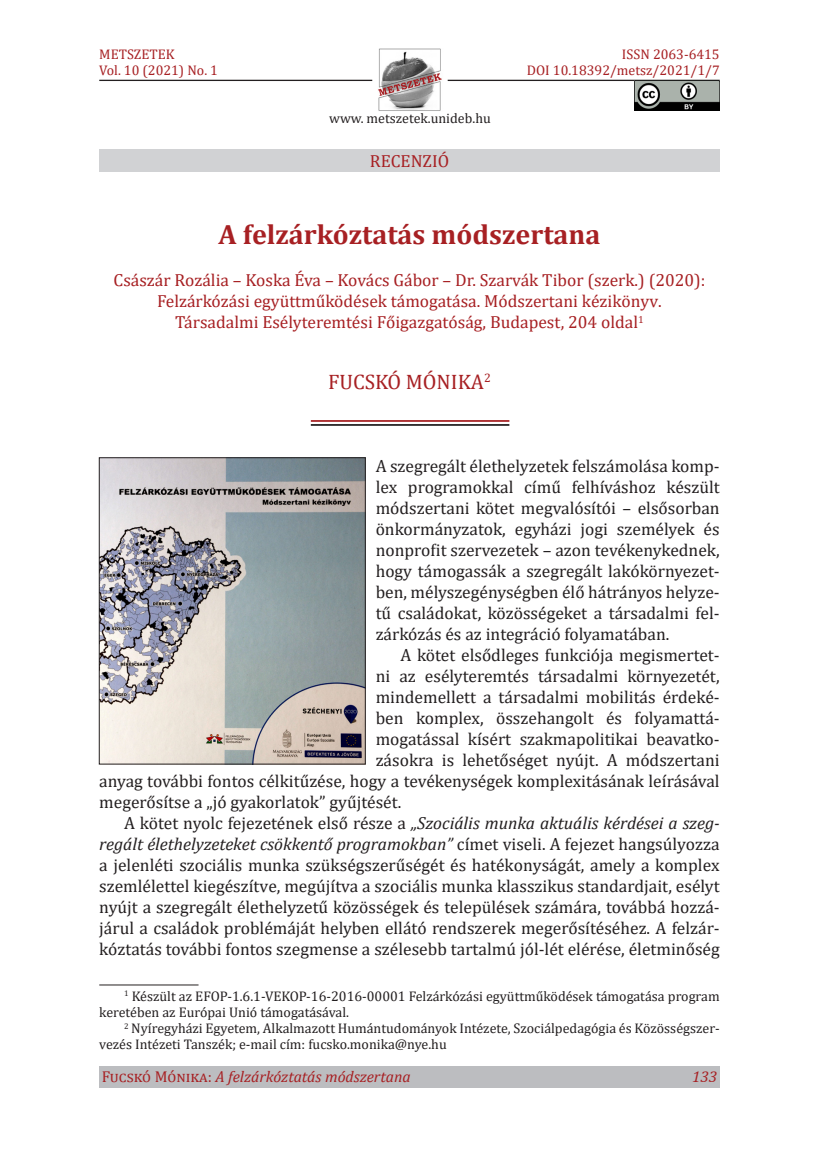
<style>
.page{position:relative;width:819px;height:1166px;background:#fff}
.page>*{position:absolute;margin:0;border:0;box-sizing:border-box;transform-origin:0 0}
.metszetek_főcím{font:700 28px "Cambria";color:#a72023}
.metszetek_szerző_nev{font:21px "Cambria";color:#a72023}
.metszetek_főszöveg{font:17.5px/21px "Cambria";color:#231f20;text-align:justify}
.metszetek_főszöveg_t{font:17.5px/21px "Cambria";color:#231f20;text-align:justify}
.metszetek_főcím-2{font:17.5px/21px "Cambria";color:#a72023;text-align:center}
.metszetek_élőláb{font:italic 15.75px "Cambria";color:#a72023}
.metszetek_lábjegyzet{font:14px/16.1px "Cambria";color:#231f20}
.t1{font:14px/15.8px "Cambria";color:#a72023}
.s1{font-style:italic}
.s2{font-style:normal}
</style>
<div class="page">
<img style="left:378px;top:48px;width:64px;height:63px">
<hr style="left:99px;top:80px;width:273px;height:1px;background:#231f20">
<hr style="left:447px;top:80px;width:272px;height:1px;background:#231f20">
<div style="left:99px;top:1067px;width:620px;height:21px;background:#bcbdc0"></div>
<div style="left:99px;top:149px;width:620px;height:22px;background:#d1d2d4"></div>
<img style="left:635px;top:80px;width:84px;height:30px">
<hr style="left:99px;top:984px;width:99px;height:1px;background:#231f20">
<hr style="left:311px;top:420px;width:198px;height:2px;background:#a72023">
<hr style="left:311px;top:424px;width:198px;height:2px;background:#231f20">
<img style="left:101px;top:459px;width:263px;height:303px">
<div style="left:99px;top:457px;width:267px;height:307px;border:1px solid #231f20"></div>
<p class="t1" style="left:99px;top:46px;width:120px">METSZETEK<br>Vol. 10 (2021) No. 1</p>
<p class="t1" style="left:527px;top:46px;width:194px;text-align:right">ISSN 2063-6415<br>DOI 10.18392/metsz/2021/1/7</p>
<p class="metszetek_lábjegyzet" style="left:329px;top:110px;width:163px">www. metszetek.unideb.hu</p>
<p class="metszetek_főcím-2" style="left:370px;top:151px;width:81px">RECENZIÓ</p>
<p class="metszetek_főcím" style="left:218px;top:215px;width:383px">A felzárkóztatás módszertana</p>
<p class="metszetek_főcím-2" style="left:113px;top:270px;width:593px">Császár Rozália – Koska Éva – Kovács Gábor – Dr. Szarvák Tibor (szerk.) (2020):<br>Felzárkózási együttműködések támogatása. Módszertani kézikönyv.</p>
<p class="metszetek_főcím-2" style="left:175px;top:312px;width:470px">Társadalmi Esélyteremtési Főigazgatóság, Budapest, 204 oldal<sup>1</sup></p>
<p class="metszetek_szerző_nev" style="left:328px;top:369px;width:164px">FUCSKÓ MÓNIKA<sup>2</sup></p>
<p class="metszetek_főszöveg_t" style="left:375px;top:455px;width:345px">A szegregált élethelyzetek felszámolása komp&shy;lex programokkal című felhíváshoz készült módszertani kötet megvalósítói – elsősorban önkormányzatok, egyházi jogi személyek és nonprofit szervezetek – azon tevékenykednek, hogy támogassák a szegregált lakókörnyezet&shy;ben, mélyszegénységben élő hátrányos helyze&shy;tű családokat, közösségeket a társadalmi fel&shy;zárkózás és az integráció folyamatában.</p>
<p class="metszetek_főszöveg" style="left:400px;top:644px;width:321px">A kötet elsődleges funkciója megismertet-</p>
<p class="metszetek_főszöveg" style="left:375px;top:665px;width:345px">ni az esélyteremtés társadalmi környezetét,</p>
<p class="metszetek_főszöveg" style="left:375px;top:686px;width:345px">mindemellett a társadalmi mobilitás érdeké-</p>
<p class="metszetek_főszöveg" style="left:375px;top:707px;width:345px">ben komplex, összehangolt és folyamattá-</p>
<p class="metszetek_főszöveg" style="left:375px;top:728px;width:345px">mogatással kísért szakmapolitikai beavatko-</p>
<p class="metszetek_főszöveg" style="left:375px;top:749px;width:345px">zásokra is lehetőséget nyújt. A módszertani</p>
<p class="metszetek_főszöveg" style="left:99px;top:770px;width:622px">anyag további fontos célkitűzése, hogy a tevékenységek komplexitásának leírásával</p>
<p class="metszetek_főszöveg" style="left:99px;top:791px;width:304px">megerősítse a „jó gyakorlatok” gyűjtését.</p>
<p class="metszetek_főszöveg" style="left:99px;top:812px;width:622px;text-indent:25px">A kötet nyolc fejezetének első része a <span class="s1">„Szociális munka aktuális kérdései a szeg&shy;regált élethelyzeteket csökkentő programokban”</span> címet viseli. A fejezet hangsúlyozza a jelenléti szociális munka szükségszerűségét és hatékonyságát, amely a komplex szemlélettel kiegészítve, megújítva a szociális munka klasszikus standardjait, esélyt nyújt a szegregált élethelyzetű közösségek és települések számára, továbbá hozzá&shy;járul a családok problémáját helyben ellátó rendszerek megerősítéséhez. A felzár&shy;kóztatás további fontos szegmense a szélesebb tartalmú jól-lét elérése, életminőség</p>
<p class="metszetek_lábjegyzet" style="left:99px;top:988px;width:622px;text-indent:25px"><sup>1</sup> Készült az EFOP-1.6.1-VEKOP-16-2016-00001 Felzárkózási együttműködések támogatása program keretében az Európai Unió támogatásával.</p>
<p class="metszetek_lábjegyzet" style="left:99px;top:1020px;width:622px;text-indent:25px"><sup>2</sup> Nyíregyházi Egyetem, Alkalmazott Humántudományok Intézete, Szociálpedagógia és Közösségszer&shy;vezés Intézeti Tanszék; e-mail cím: fucsko.monika@nye.hu</p>
<p class="metszetek_élőláb" style="left:102px;top:1065px;width:310px"><span class="s2">Fucskó Mónika:</span> A felzárkóztatás módszertana</p>
<p class="metszetek_élőláb" style="left:692px;top:1065px;width:26px">133</p>
</div>
